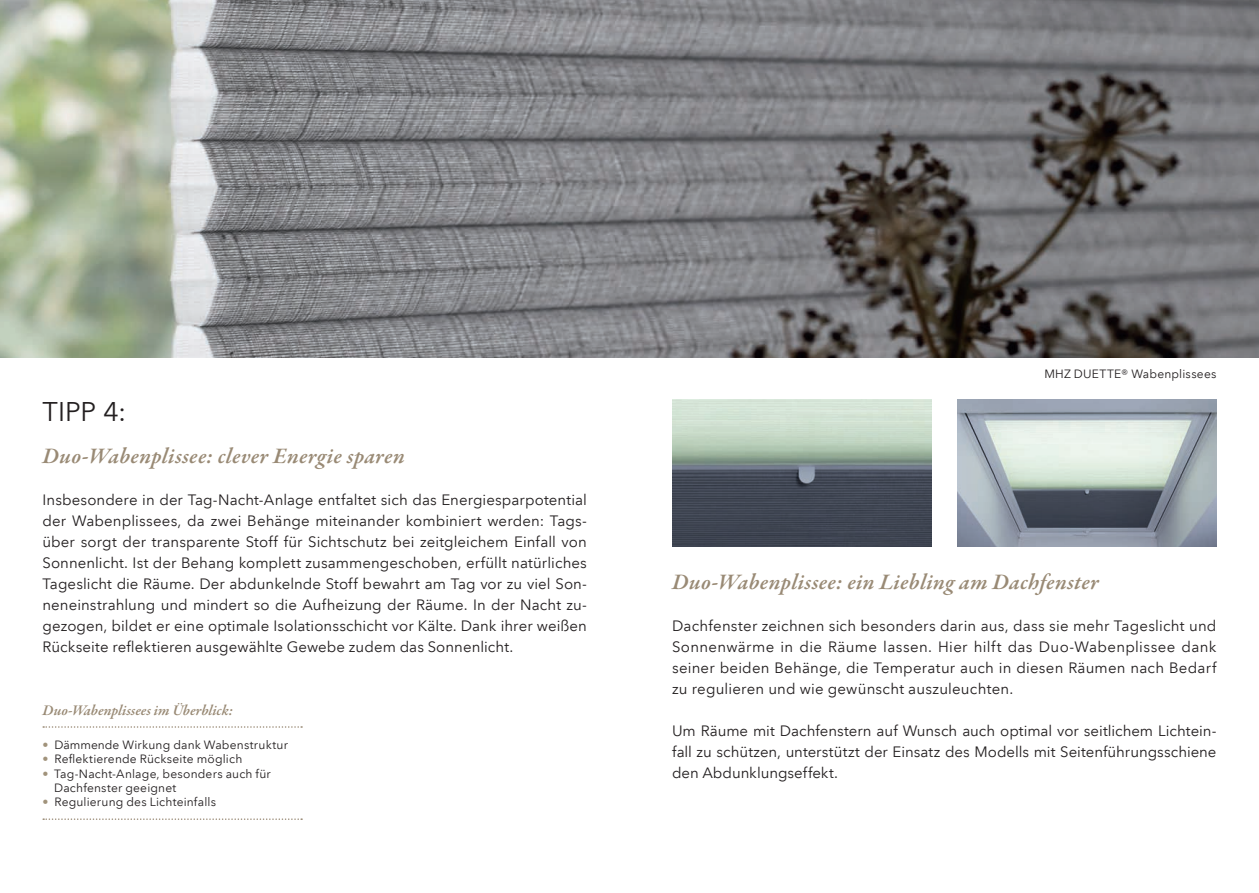
<style>
.page{position:relative;width:1259px;height:893px;background:#fff}
.page>*{position:absolute;margin:0;border:0;box-sizing:border-box;transform-origin:0 0}
.t1{font:27px "Avenir Next LT Com";color:#231f20}
.t2{font:italic 600 22.5px "Garamond Premr Pro";letter-spacing:.015em;color:#998a75}
.t3{font:15px/21px "Avenir Next LT Com";letter-spacing:.005em;color:#231f20;text-align:justify}
.t4{font:italic 600 15px "Garamond Premr Pro";color:#998a75}
.t5{font:12px/14.4px "Avenir Next LT Com";letter-spacing:.015em;color:#231f20}
.s1{color:#a1937b}
</style>
<div class="page">
<img style="left:0;top:0;width:1259px;height:358px">
<img style="left:957px;top:400px;width:259px;height:147px">
<img style="left:672px;top:400px;width:259px;height:147px">
<svg style="left:43px;top:726px;width:259px;height:2px"></svg>
<svg style="left:43px;top:818px;width:259px;height:2px"></svg>
<h1 class="t1" style="left:43px;top:395px;width:85px">TIPP 4:</h1>
<h2 class="t2" style="left:43px;top:442px;width:364px">Duo-Wabenplissee: clever Energie sparen</h2>
<p class="t3" style="left:43px;top:489px;width:546px">Insbesondere in der Tag-Nacht-Anlage entfaltet sich das Energiesparpotential der Wabenplissees, da zwei Behänge miteinander kombiniert werden: Tags&shy;über sorgt der transparente Stoff für Sichtschutz bei zeitgleichem Einfall von Sonnenlicht. Ist der Behang komplett zusammengeschoben, erfüllt natürliches Tageslicht die Räume. Der abdunkelnde Stoff bewahrt am Tag vor zu viel Son&shy;neneinstrahlung und mindert so die Aufheizung der Räume. In der Nacht zu&shy;gezogen, bildet er eine optimale Isolationsschicht vor Kälte. Dank ihrer weißen Rückseite reflektieren ausgewählte Gewebe zudem das Sonnenlicht.</p>
<p class="t4" style="left:43px;top:701px;width:192px">Duo-Wabenplissees im Überblick:</p>
<p class="t5" style="left:42px;top:737px;width:247px"><span class="s1">•</span> Dämmende Wirkung dank Wabenstruktur</p>
<p class="t5" style="left:42px;top:752px;width:201px"><span class="s1">•</span> Reflektierende Rückseite möglich</p>
<p class="t5" style="left:54px;top:766px;width:218px;text-indent:-12px"><span class="s1">•</span> Tag-Nacht-Anlage, besonders auch für<br>Dachfenster geeignet</p>
<p class="t5" style="left:42px;top:795px;width:175px"><span class="s1">•</span> Regulierung des Lichteinfalls</p>
<p class="t5" style="left:1044px;top:367px;width:174px">MHZ DUETTE® Wabenplissees</p>
<h2 class="t2" style="left:672px;top:568px;width:428px">Duo-Wabenplissee: ein Liebling am Dachfenster</h2>
<p class="t3" style="left:672px;top:615px;width:546px">Dachfenster zeichnen sich besonders darin aus, dass sie mehr Tageslicht und Sonnenwärme in die Räume lassen. Hier hilft das Duo-Wabenplissee dank seiner beiden Behänge, die Temperatur auch in diesen Räumen nach Bedarf zu regulieren und wie gewünscht auszuleuchten.</p>
<p class="t3" style="left:672px;top:720px;width:546px">Um Räume mit Dachfenstern auf Wunsch auch optimal vor seitlichem Lichtein&shy;fall zu schützen, unterstützt der Einsatz des Modells mit Seitenführungsschiene den Abdunklungseffekt.</p>
</div>
